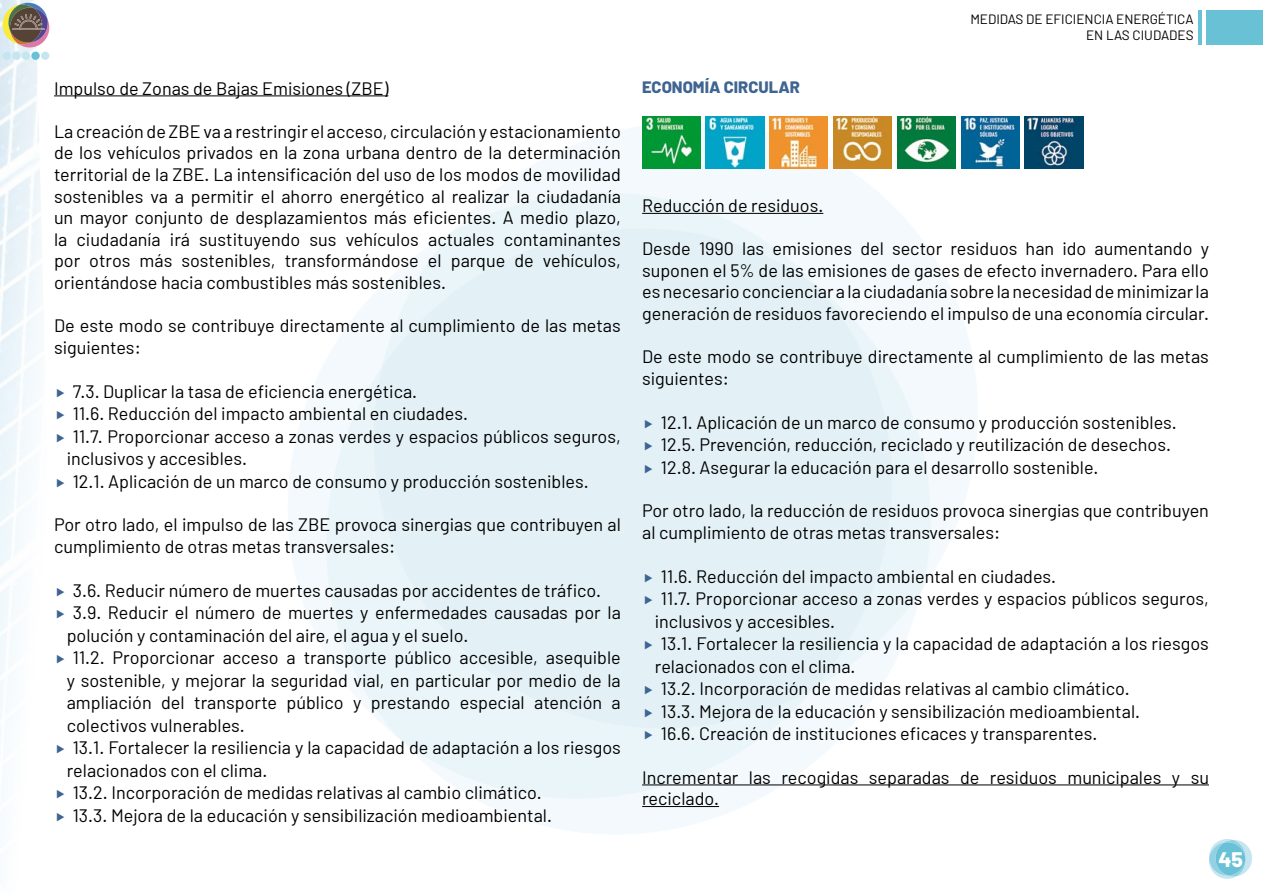
<style>
.page{position:relative;width:1263px;height:893px;background:#fff}
.page>*{position:absolute;margin:0;border:0;box-sizing:border-box;transform-origin:0 0}
.t1{font:800 21px "Barlow";color:#fff}
.t2{font:18px/21.6px "Barlow";color:#000}
.t3{font:800 16.5px "Barlow";color:#3f6492}
.t4{font:13.5px/16.2px "Barlow";color:#000;text-align:right}
</style>
<div class="page">
<img style="left:0;top:0;width:67px;height:738px">
<svg style="left:288px;top:116px;width:768px;height:718px;fill:#eaf5f9"></svg>
<div style="left:1206px;top:10px;width:57px;height:35px;background:#69c1d6"></div>
<hr style="left:1198px;top:10px;width:3px;height:35px;background:#69c1d6">
<svg style="left:3px;top:3px;width:46px;height:44px;background:#978a7c"></svg>
<div style="left:3px;top:52px;width:8px;height:8px;background:#c5e5f0;border-radius:50%"></div>
<div style="left:12px;top:52px;width:8px;height:8px;background:#c5e5f0;border-radius:50%"></div>
<div style="left:22px;top:52px;width:8px;height:8px;background:#c5e5f0;border-radius:50%"></div>
<div style="left:31px;top:52px;width:9px;height:8px;background:#68c1d6;border-radius:50%"></div>
<div style="left:41px;top:52px;width:8px;height:8px;background:#c5e5f0;border-radius:50%"></div>
<svg style="left:1209px;top:839px;width:43px;height:40px"></svg>
<hr style="left:54px;top:95px;width:334px;height:1px;background:#000">
<hr style="left:642px;top:213px;width:181px;height:1px;background:#000">
<hr style="left:642px;top:784px;width:567px;height:1px;background:#000">
<hr style="left:642px;top:806px;width:77px;height:1px;background:#000">
<img style="left:642px;top:116px;width:58px;height:53px">
<img style="left:706px;top:116px;width:58px;height:53px">
<img style="left:770px;top:116px;width:58px;height:53px">
<img style="left:833px;top:116px;width:59px;height:53px">
<img style="left:897px;top:116px;width:58px;height:53px">
<img style="left:961px;top:116px;width:58px;height:53px">
<img style="left:1025px;top:116px;width:58px;height:53px">
<svg style="left:57px;top:389px;width:7px;height:8px"></svg>
<svg style="left:57px;top:411px;width:7px;height:9px"></svg>
<svg style="left:57px;top:434px;width:7px;height:8px"></svg>
<svg style="left:57px;top:479px;width:7px;height:8px"></svg>
<svg style="left:57px;top:588px;width:7px;height:8px"></svg>
<svg style="left:57px;top:610px;width:7px;height:9px"></svg>
<svg style="left:57px;top:655px;width:7px;height:9px"></svg>
<svg style="left:645px;top:420px;width:7px;height:8px"></svg>
<svg style="left:645px;top:442px;width:7px;height:9px"></svg>
<svg style="left:645px;top:465px;width:7px;height:8px"></svg>
<svg style="left:645px;top:574px;width:7px;height:8px"></svg>
<svg style="left:645px;top:596px;width:7px;height:9px"></svg>
<svg style="left:645px;top:641px;width:7px;height:9px"></svg>
<svg style="left:645px;top:686px;width:7px;height:9px"></svg>
<svg style="left:645px;top:709px;width:7px;height:8px"></svg>
<svg style="left:645px;top:731px;width:7px;height:9px"></svg>
<p class="t2" style="left:54px;top:77px;width:336px">Impulso de Zonas de Bajas Emisiones (ZBE)</p>
<p class="t2" style="left:54px;top:120px;width:568px;text-align:justify">La creación de ZBE va a restringir el acceso, circulación y estacionamiento de los vehículos privados en la zona urbana dentro de la determinación territorial de la ZBE. La intensificación del uso de los modos de movilidad sostenibles va a permitir el ahorro energético al realizar la ciudadanía un mayor conjunto de desplazamientos más eficientes. A medio plazo, la ciudadanía irá sustituyendo sus vehículos actuales contaminantes por otros más sostenibles, transformándose el parque de vehículos, orientándose hacia combustibles más sostenibles.</p>
<p class="t2" style="left:54px;top:314px;width:568px">De este modo se contribuye directamente al cumplimiento de las metas siguientes:</p>
<p class="t2" style="left:73px;top:380px;width:346px">7.3. Duplicar la tasa de eficiencia energética.</p>
<p class="t2" style="left:73px;top:403px;width:397px">11.6. Reducción del impacto ambiental en ciudades.</p>
<p class="t2" style="left:73px;top:425px;width:550px">11.7. Proporcionar acceso a zonas verdes y espacios públicos seguros,</p>
<p class="t2" style="left:67px;top:448px;width:182px">inclusivos y accesibles.</p>
<p class="t2" style="left:73px;top:470px;width:517px">12.1. Aplicación de un marco de consumo y producción sostenibles.</p>
<p class="t2" style="left:54px;top:513px;width:568px">Por otro lado, el impulso de las ZBE provoca sinergias que contribuyen al cumplimiento de otras metas transversales:</p>
<p class="t2" style="left:73px;top:579px;width:530px">3.6. Reducir número de muertes causadas por accidentes de tráfico.</p>
<p class="t2" style="left:73px;top:601px;width:550px">3.9. Reducir el número de muertes y enfermedades causadas por la</p>
<p class="t2" style="left:67px;top:624px;width:403px">polución y contaminación del aire, el agua y el suelo.</p>
<p class="t2" style="left:73px;top:646px;width:550px">11.2. Proporcionar acceso a transporte público accesible, asequible</p>
<p class="t2" style="left:67px;top:669px;width:556px">y sostenible, y mejorar la seguridad vial, en particular por medio de la</p>
<p class="t2" style="left:67px;top:691px;width:556px">ampliación del transporte público y prestando especial atención a</p>
<p class="t2" style="left:67px;top:714px;width:180px">colectivos vulnerables.</p>
<p class="t2" style="left:73px;top:736px;width:550px">13.1. Fortalecer la resiliencia y la capacidad de adaptación a los riesgos</p>
<p class="t2" style="left:67px;top:759px;width:202px">relacionados con el clima.</p>
<p class="t2" style="left:73px;top:781px;width:470px">13.2. Incorporación de medidas relativas al cambio climático.</p>
<p class="t2" style="left:73px;top:804px;width:481px">13.3. Mejora de la educación y sensibilización medioambiental.</p>
<p class="t3" style="left:642px;top:77px;width:159px">ECONOMÍA CIRCULAR</p>
<p class="t4" style="left:970px;top:11px;width:225px">MEDIDAS DE EFICIENCIA ENERGÉTICA<br>EN LAS CIUDADES</p>
<p class="t2" style="left:642px;top:194px;width:183px">Reducción de residuos.</p>
<p class="t2" style="left:642px;top:237px;width:568px;text-align:justify">Desde 1990 las emisiones del sector residuos han ido aumentando y suponen el 5% de las emisiones de gases de efecto invernadero. Para ello es necesario concienciar a la ciudadanía sobre la necesidad de minimizar la generación de residuos favoreciendo el impulso de una economía circular.</p>
<p class="t2" style="left:642px;top:345px;width:568px">De este modo se contribuye directamente al cumplimiento de las metas siguientes:</p>
<p class="t2" style="left:661px;top:411px;width:517px;line-height:22.5px">12.1. Aplicación de un marco de consumo y producción sostenibles.<br>12.5. Prevención, reducción, reciclado y reutilización de desechos.<br>12.8. Asegurar la educación para el desarrollo sostenible.</p>
<p class="t2" style="left:642px;top:499px;width:568px">Por otro lado, la reducción de residuos provoca sinergias que contribuyen al cumplimiento de otras metas transversales:</p>
<p class="t2" style="left:661px;top:565px;width:397px">11.6. Reducción del impacto ambiental en ciudades.</p>
<p class="t2" style="left:661px;top:588px;width:550px">11.7. Proporcionar acceso a zonas verdes y espacios públicos seguros,</p>
<p class="t2" style="left:655px;top:610px;width:182px">inclusivos y accesibles.</p>
<p class="t2" style="left:661px;top:633px;width:550px">13.1. Fortalecer la resiliencia y la capacidad de adaptación a los riesgos</p>
<p class="t2" style="left:655px;top:655px;width:202px">relacionados con el clima.</p>
<p class="t2" style="left:661px;top:678px;width:470px">13.2. Incorporación de medidas relativas al cambio climático.</p>
<p class="t2" style="left:661px;top:700px;width:481px">13.3. Mejora de la educación y sensibilización medioambiental.</p>
<p class="t2" style="left:661px;top:723px;width:438px">16.6. Creación de instituciones eficaces y transparentes.</p>
<p class="t2" style="left:642px;top:766px;width:568px">Incrementar las recogidas separadas de residuos municipales y su reciclado.</p>
<p class="t1" style="left:1218px;top:847px;width:26px">45</p>
</div>
